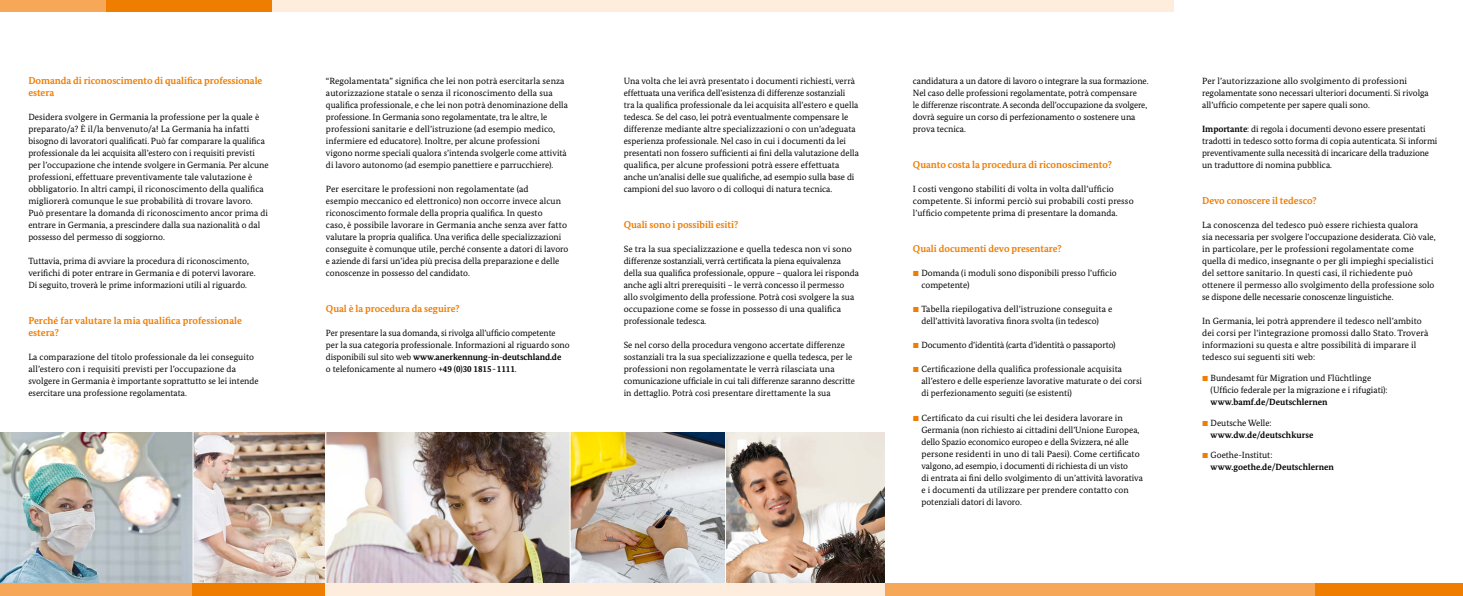
<style>
.page{position:relative;width:1463px;height:596px;background:#fff}
.page>*{position:absolute;margin:0;border:0;box-sizing:border-box;transform-origin:0 0}
.t1{font:700 10px/12px "Bundes Serif";letter-spacing:-.005em;color:#ef7d00}
.t2{font:9px/12px "Bundes Serif";color:#000}
.t3{font:700 9px "Bundes Serif";color:#000}
.s1{font-weight:700}
</style>
<div class="page">
<div style="left:0;top:0;width:107px;height:12px;background:#f6a758"></div>
<div style="left:1313px;top:583px;width:150px;height:12px;background:#ef7d00"></div>
<div style="left:106px;top:0;width:168px;height:12px;background:#ef7d00"></div>
<img style="left:0;top:432px;width:193px;height:151px">
<img style="left:194px;top:432px;width:690px;height:151px">
<hr style="left:725px;top:425px;width:1px;height:159px;background:#fff">
<hr style="left:570px;top:425px;width:1px;height:159px;background:#fff">
<hr style="left:325px;top:425px;width:1px;height:160px;background:#fff">
<div style="left:0;top:583px;width:193px;height:12px;background:#f6a758"></div>
<div style="left:193px;top:583px;width:133px;height:12px;background:#ef7d00"></div>
<div style="left:325px;top:583px;width:561px;height:12px;background:#feeddd"></div>
<div style="left:272px;top:0;width:902px;height:12px;background:#feeddd"></div>
<div style="left:884px;top:583px;width:430px;height:12px;background:#f6a758"></div>
<p class="t1" style="left:28px;top:74px;width:236px">Domanda di riconoscimento di qualifica professionale estera</p>
<p class="t2" style="left:28px;top:111px;width:242px">Desidera svolgere in Germania la professione per la quale è preparato/a? È il/la benvenuto/a! La Germania ha infatti bisogno di lavoratori qualificati. Può far comparare la qualifica professionale da lei acquisita allʼestero con i requisiti previsti per lʼoccupazione che intende svolgere in Germania. Per alcune professioni, effettuare preventivamente tale valutazione è obbligatorio. In altri campi, il riconoscimento della qualifica migliorerà comunque le sue probabilità di trovare lavoro.<br>Può presentare la domanda di riconoscimento ancor prima di entrare in Germania, a prescindere dalla sua nazionalità o dal possesso del permesso di soggiorno.</p>
<p class="t2" style="left:28px;top:255px;width:229px">Tuttavia, prima di avviare la procedura di riconoscimento, verifichi di poter entrare in Germania e di potervi lavorare.<br>Di seguito, troverà le prime informazioni utili al riguardo.</p>
<p class="t1" style="left:28px;top:314px;width:215px">Perché far valutare la mia qualifica professionale estera?</p>
<p class="t2" style="left:28px;top:351px;width:232px">La comparazione del titolo professionale da lei conseguito allʼestero con i requisiti previsti per lʼoccupazione da svolgere in Germania è importante soprattutto se lei intende esercitare una professione regolamentata.</p>
<p class="t2" style="left:326px;top:75px;width:243px">“Regolamentata” significa che lei non potrà esercitarla senza autorizzazione statale o senza il riconoscimento della sua qualifica professionale, e che lei non potrà denominazione della professione. In Germania sono regolamentate, tra le altre, le professioni sanitarie e dellʼistruzione (ad esempio medico, infermiere ed educatore). Inoltre, per alcune professioni vigono norme speciali qualora sʼintenda svolgerle come attività di lavoro autonomo (ad esempio panettiere e parrucchiere).</p>
<p class="t2" style="left:326px;top:183px;width:244px">Per esercitare le professioni non regolamentate (ad<br>esempio meccanico ed elettronico) non occorre invece alcun riconoscimento formale della propria qualifica. In questo<br>caso, è possibile lavorare in Germania anche senza aver fatto valutare la propria qualifica. Una verifica delle specializzazioni conseguite è comunque utile, perché consente a datori di lavoro e aziende di farsi unʼidea più precisa della preparazione e delle conoscenze in possesso del candidato.</p>
<p class="t1" style="left:326px;top:302px;width:135px">Qual è la procedura da seguire?</p>
<p class="t2" style="left:326px;top:327px;width:245px">Per presentare la sua domanda, si rivolga allʼufficio competente per la sua categoria professionale. Informazioni al riguardo sono disponibili sul sito web <span class="s1">www.anerkennung-in-deutschland.de<br></span>o telefonicamente al numero <span class="s1">+49 (0)30 1815-1111</span>.</p>
<p class="t2" style="left:624px;top:75px;width:237px">Una volta che lei avrà presentato i documenti richiesti, verrà effettuata una verifica dellʼesistenza di differenze sostanziali<br>tra la qualifica professionale da lei acquisita allʼestero e quella tedesca. Se del caso, lei potrà eventualmente compensare le differenze mediante altre specializzazioni o con unʼadeguata esperienza professionale. Nel caso in cui i documenti da lei presentati non fossero sufficienti ai fini della valutazione della qualifica, per alcune professioni potrà essere effettuata anche unʼanalisi delle sue qualifiche, ad esempio sulla base di campioni del suo lavoro o di colloqui di natura tecnica.</p>
<p class="t1" style="left:624px;top:218px;width:116px">Quali sono i possibili esiti?</p>
<p class="t2" style="left:624px;top:243px;width:237px">Se tra la sua specializzazione e quella tedesca non vi sono differenze sostanziali, verrà certificata la piena equivalenza della sua qualifica professionale, oppure – qualora lei risponda anche agli altri prerequisiti – le verrà concesso il permesso allo svolgimento della professione. Potrà così svolgere la sua occupazione come se fosse in possesso di una qualifica professionale tedesca.</p>
<p class="t2" style="left:624px;top:339px;width:233px">Se nel corso della procedura vengono accertate differenze sostanziali tra la sua specializzazione e quella tedesca, per le professioni non regolamentate le verrà rilasciata una comunicazione ufficiale in cui tali differenze saranno descritte in dettaglio. Potrà così presentare direttamente la sua</p>
<p class="t2" style="left:913px;top:75px;width:237px">candidatura a un datore di lavoro o integrare la sua formazione.<br>Nel caso delle professioni regolamentate, potrà compensare<br>le differenze riscontrate. A seconda dellʼoccupazione da svolgere, dovrà seguire un corso di perfezionamento o sostenere una prova tecnica.</p>
<p class="t1" style="left:913px;top:158px;width:200px">Quanto costa la procedura di riconoscimento?</p>
<p class="t2" style="left:913px;top:183px;width:222px">I costi vengono stabiliti di volta in volta dallʼufficio competente. Si informi perciò sui probabili costi presso lʼufficio competente prima di presentare la domanda.</p>
<p class="t1" style="left:913px;top:242px;width:150px">Quali documenti devo presentare?</p>
<p class="t2" style="left:921px;top:267px;width:197px">Domanda (i moduli sono disponibili presso lʼufficio competente)</p>
<p class="t2" style="left:921px;top:303px;width:192px">Tabella riepilogativa dellʼistruzione conseguita e dellʼattività lavorativa finora svolta (in tedesco)</p>
<p class="t2" style="left:921px;top:339px;width:196px">Documento dʼidentità (carta dʼidentità o passaporto)</p>
<p class="t2" style="left:921px;top:363px;width:222px">Certificazione della qualifica professionale acquisita allʼestero e delle esperienze lavorative maturate o dei corsi di perfezionamento seguiti (se esistenti)</p>
<p class="t2" style="left:921px;top:411px;width:223px">Certificato da cui risulti che lei desidera lavorare in Germania (non richiesto ai cittadini dellʼUnione Europea, dello Spazio economico europeo e della Svizzera, né alle persone residenti in uno di tali Paesi). Come certificato valgono, ad esempio, i documenti di richiesta di un visto<br>di entrata ai fini dello svolgimento di unʼattività lavorativa e i documenti da utilizzare per prendere contatto con potenziali datori di lavoro.</p>
<p class="t2" style="left:1202px;top:75px;width:228px">Per lʼautorizzazione allo svolgimento di professioni regolamentate sono necessari ulteriori documenti. Si rivolga allʼufficio competente per sapere quali sono.</p>
<p class="t2" style="left:1202px;top:123px;width:237px"><span class="s1">Importante</span>: di regola i documenti devono essere presentati tradotti in tedesco sotto forma di copia autenticata. Si informi preventivamente sulla necessità di incaricare della traduzione un traduttore di nomina pubblica.</p>
<p class="t1" style="left:1202px;top:194px;width:116px">Devo conoscere il tedesco?</p>
<p class="t2" style="left:1202px;top:219px;width:235px">La conoscenza del tedesco può essere richiesta qualora<br>sia necessaria per svolgere lʼoccupazione desiderata. Ciò vale, in particolare, per le professioni regolamentate come quella di medico, insegnante o per gli impieghi specialistici del settore sanitario. In questi casi, il richiedente può ottenere il permesso allo svolgimento della professione solo se dispone delle necessarie conoscenze linguistiche.</p>
<p class="t2" style="left:1202px;top:315px;width:228px">In Germania, lei potrà apprendere il tedesco nellʼambito dei corsi per lʼintegrazione promossi dallo Stato. Troverà informazioni su questa e altre possibilità di imparare il tedesco sui seguenti siti web:</p>
<p class="t2" style="left:1210px;top:371px;width:179px">Bundesamt für Migration und Flüchtlinge (Ufficio federale per la migrazione e i rifugiati):</p>
<p class="t3" style="left:1210px;top:396px;width:118px">www.bamf.de/Deutschlernen</p>
<p class="t2" style="left:1210px;top:416px;width:63px">Deutsche Welle:</p>
<p class="t3" style="left:1210px;top:428px;width:104px">www.dw.de/deutschkurse</p>
<p class="t2" style="left:1210px;top:448px;width:63px">Goethe-Institut:</p>
<p class="t3" style="left:1210px;top:461px;width:125px">www.goethe.de/Deutschlernen</p>
</div>
